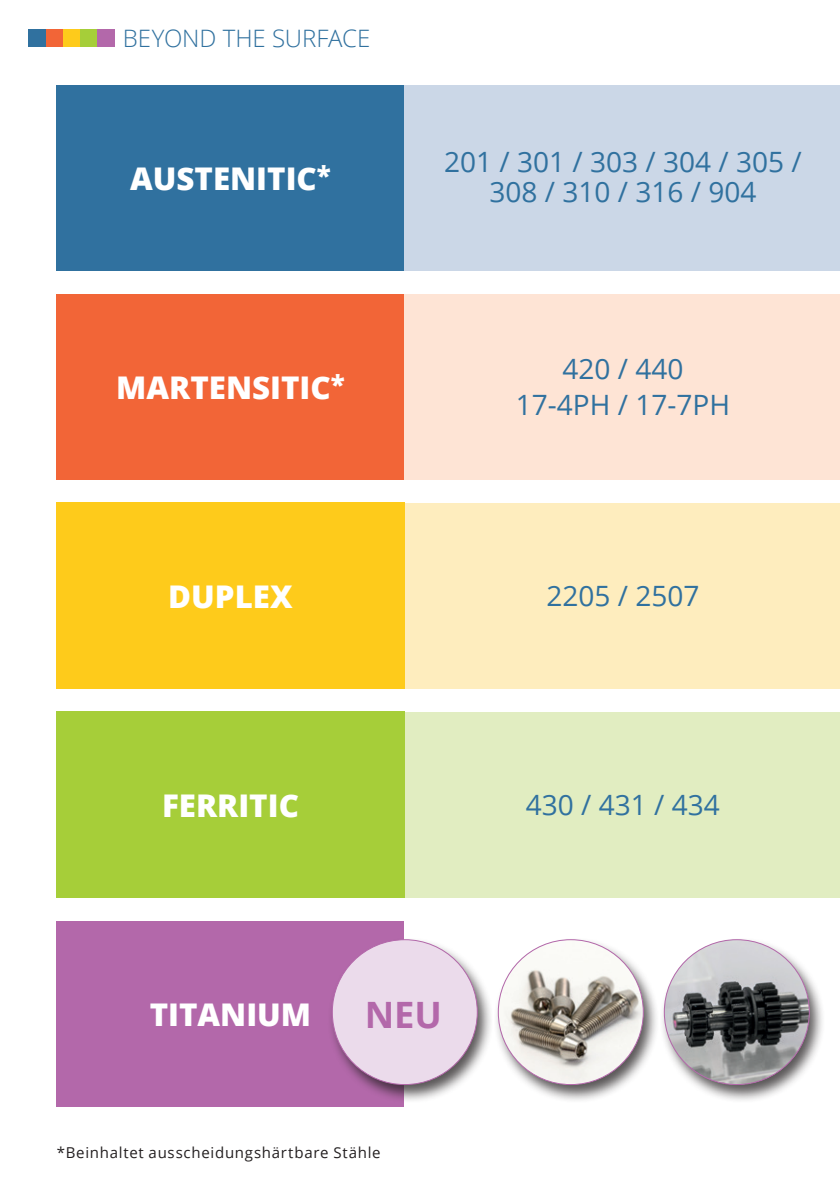
<style>
.page{position:relative;width:840px;height:1191px;background:#fff}
.page>*{position:absolute;margin:0;border:0;box-sizing:border-box;transform-origin:0 0}
.t1{font:700 36.4px "Open Sans";color:#b368aa}
.t2{font:800 31.2px "Open Sans";color:#fff}
.t3{font:28px/30px "Open Sans";color:#30719f;text-align:center}
.t4{font:300 24px "Open Sans";letter-spacing:-.005em;color:#30719f}
.t5{font:15px "Open Sans";letter-spacing:.045em;color:#231f20}
</style>
<div class="page">
<div style="left:386px;top:712px;width:453px;height:185px;background:#e1edc1"></div>
<div style="left:386px;top:294px;width:453px;height:186px;background:#fee4d5"></div>
<div style="left:386px;top:503px;width:453px;height:185px;background:#feedbe"></div>
<div style="left:386px;top:85px;width:453px;height:186px;background:#cbd7e7"></div>
<div style="left:57px;top:712px;width:347px;height:185px;background:#a6ce39"></div>
<div style="left:57px;top:294px;width:347px;height:186px;background:#f26537"></div>
<div style="left:57px;top:503px;width:347px;height:185px;background:#fecb1b"></div>
<div style="left:57px;top:85px;width:347px;height:186px;background:#30719f"></div>
<div style="left:57px;top:921px;width:347px;height:186px;background:#b368aa"></div>
<div style="left:80px;top:30px;width:17px;height:17px;background:#a6ce39"></div>
<div style="left:97px;top:30px;width:17px;height:17px;background:#b368aa"></div>
<div style="left:63px;top:30px;width:17px;height:17px;background:#fecb1b"></div>
<div style="left:46px;top:30px;width:17px;height:17px;background:#f26537"></div>
<div style="left:28px;top:30px;width:18px;height:17px;background:#30719f"></div>
<div style="left:492px;top:936px;width:167px;height:167px;background:#231f20;opacity:.75"></div>
<img style="left:498px;top:939px;width:145px;height:145px;border-radius:72px">
<div style="left:658px;top:936px;width:167px;height:167px;background:#231f20;opacity:.75"></div>
<img style="left:664px;top:939px;width:144px;height:145px;border-radius:72px">
<div style="left:326px;top:937px;width:167px;height:166px;background:#231f20;opacity:.75"></div>
<div style="left:332px;top:939px;width:145px;height:145px;background:#ebdbeb;border-radius:50%"></div>
<p class="t4" style="left:123px;top:21px;width:249px">BEYOND THE SURFACE</p>
<p class="t2" style="left:130px;top:157px;width:202px">AUSTENITIC<sup>*</sup></p>
<p class="t2" style="left:116px;top:365px;width:230px">MARTENSITIC<sup>*</sup></p>
<p class="t2" style="left:168px;top:574px;width:126px">DUPLEX</p>
<p class="t2" style="left:162px;top:783px;width:138px">FERRITIC</p>
<p class="t3" style="left:444px;top:147px;width:359px">201 / 301 / 303 / 304 / 305 /<br>308 / 310 / 316 / 904</p>
<p class="t3" style="left:515px;top:350px;width:216px;line-height:36px">420 / 440<br>17-4PH / 17-7PH</p>
<p class="t3" style="left:546px;top:580px;width:154px">2205 / 2507</p>
<p class="t3" style="left:525px;top:789px;width:195px">430 / 431 / 434</p>
<p class="t2" style="left:150px;top:993px;width:163px">TITANIUM</p>
<h1 class="t1" style="left:364px;top:988px;width:79px">NEU</h1>
<p class="t5" style="left:57px;top:1141px;width:325px">*Beinhaltet ausscheidungshärtbare Stähle</p>
</div>
